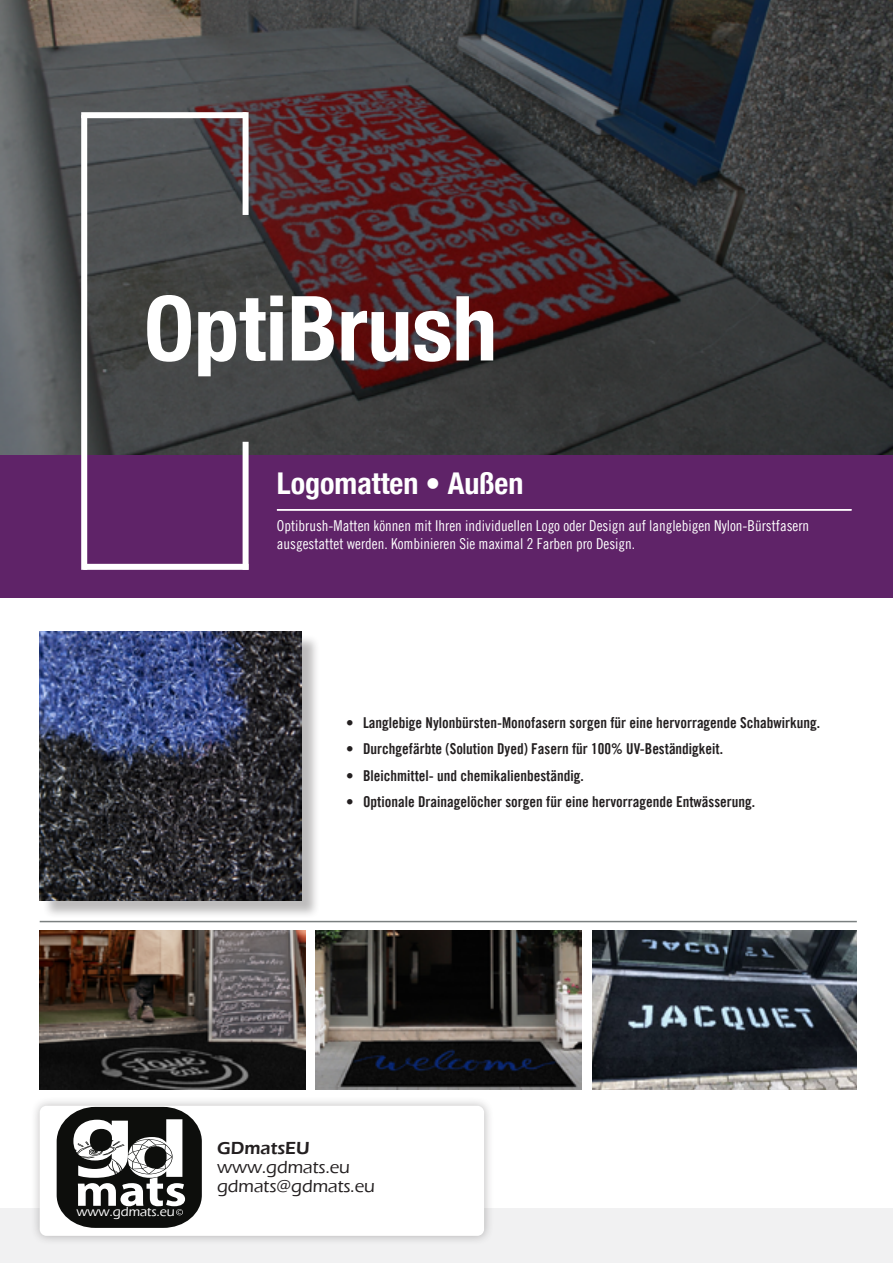
<style>
.page{position:relative;width:893px;height:1263px;background:#fff}
.page>*{position:absolute;margin:0;border:0;box-sizing:border-box;transform-origin:0 0}
.t1{font:700 condensed 90px "Helvetica Neue LT Pro";color:#fff}
.t2{font:700 condensed 30px "Helvetica Neue LT Pro";color:#fff}
.t3{font:500 18px/18.9px "Eras ITC";color:#231f20}
.t4{font:600 18px "Eras ITC";color:#231f20}
.t5{font:15px "Trade Gothic LT Pro Bd Cn 20";color:#231f20}
.t6{font:15px/18px "Trade Gothic LT Pro Cn 18";color:#fff}
.t7{font:500 13.35px "Eras ITC";color:#fff}
</style>
<div class="page">
<svg style="left:0;top:0;width:893px;height:455px;background:#423b3d"></svg>
<div style="left:0;top:455px;width:893px;height:142px;background:#5f2368"></div>
<div style="left:243px;top:442px;width:6px;height:128px;background:#fff"></div>
<div style="left:81px;top:115px;width:6px;height:455px;background:#fff"></div>
<div style="left:243px;top:112px;width:6px;height:103px;background:#fff"></div>
<div style="left:81px;top:112px;width:166px;height:6px;background:#fff"></div>
<div style="left:83px;top:564px;width:166px;height:6px;background:#fff"></div>
<hr style="left:40px;top:921px;width:817px;height:1px;background:#7b8080">
<div style="left:0;top:1209px;width:893px;height:54px;background:#f1f1f2"></div>
<div style="left:30px;top:1096px;width:464px;height:149px;background:#231f20;opacity:.3"></div>
<div style="left:40px;top:1106px;width:444px;height:130px;background:#fff;border-radius:7px"></div>
<hr style="left:277px;top:509px;width:574px;height:2px;background:#fff">
<img style="left:593px;top:931px;width:264px;height:158px">
<img style="left:316px;top:931px;width:266px;height:158px">
<img style="left:40px;top:931px;width:266px;height:158px">
<div style="left:42px;top:634px;width:278px;height:285px;background:#231f20;opacity:.3"></div>
<img style="left:40px;top:631px;width:261px;height:269px">
<svg style="left:57px;top:1107px;width:145px;height:121px"></svg>
<h1 class="t1" style="left:144px;top:275px;width:355px">OptiBrush</h1>
<h2 class="t2" style="left:277px;top:465px;width:248px">Logomatten • Außen</h2>
<p class="t6" style="left:277px;top:516px;width:534px">Optibrush-Matten können mit Ihren individuellen Logo oder Design auf langlebigen Nylon-Bürstfasern ausgestattet werden. Kombinieren Sie maximal 2 Farben pro Design.</p>
<p class="t5" style="left:346px;top:713px;width:476px">• Langlebige Nylonbürsten-Monofasern sorgen für eine hervorragende Schabwirkung.</p>
<p class="t5" style="left:346px;top:740px;width:379px">• Durchgefärbte (Solution Dyed) Fasern für 100% UV-Beständigkeit.</p>
<p class="t5" style="left:346px;top:766px;width:239px">• Bleichmittel- und chemikalienbeständig.</p>
<p class="t5" style="left:346px;top:793px;width:411px">• Optionale Drainagelöcher sorgen für eine hervorragende Entwässerung.</p>
<p class="t7" style="left:76px;top:1203px;width:100px">www.gdmats.eu</p>
<p class="t4" style="left:217px;top:1137px;width:94px">GDmatsEU</p>
<p class="t3" style="left:217px;top:1157px;width:159px">www.gdmats.eu gdmats@gdmats.eu</p>
</div>
